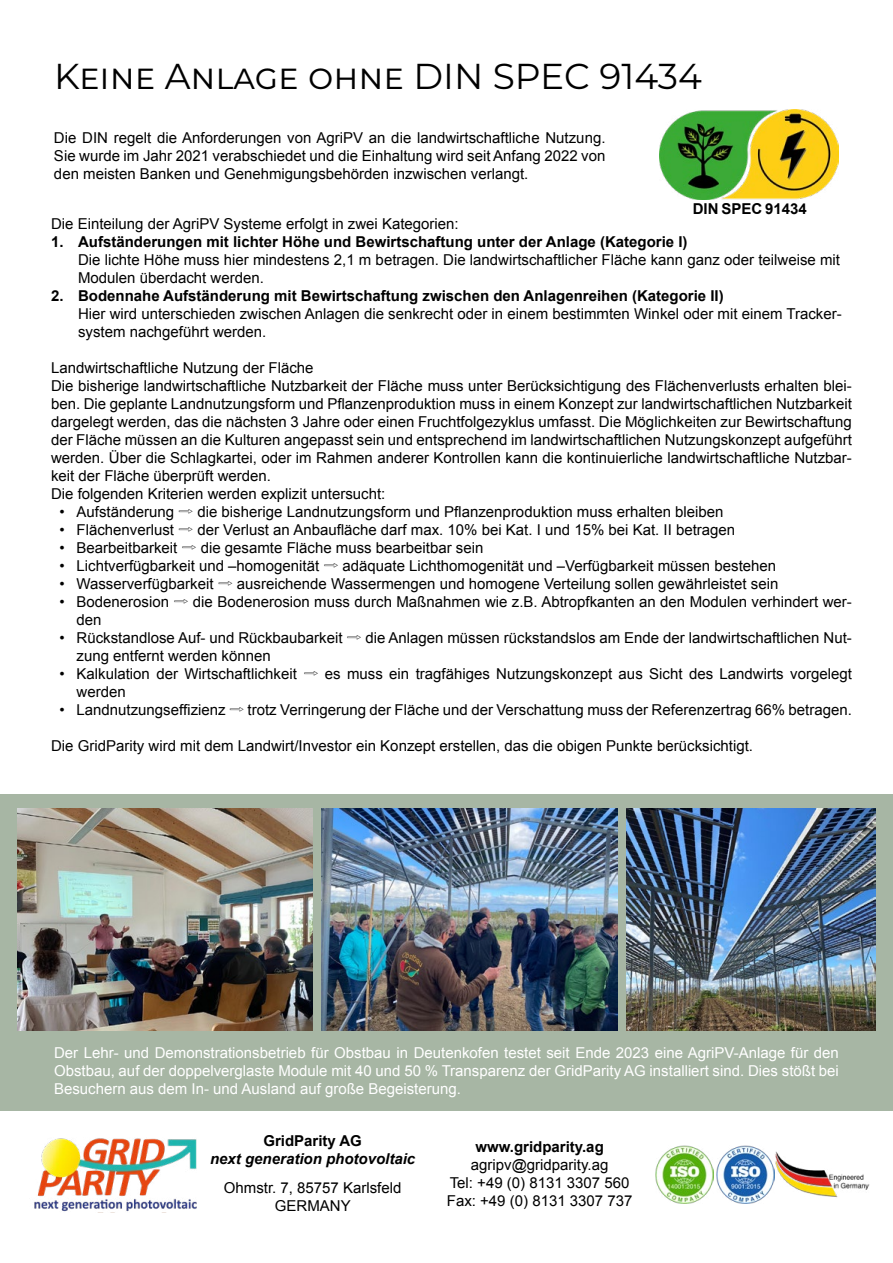
<style>
.page{position:relative;width:893px;height:1263px;background:#fff}
.page>*{position:absolute;margin:0;border:0;box-sizing:border-box;transform-origin:0 0}
.t1{font:36px "Montserrat";color:#000}
.t2{font:15px/18px "Arial";color:#000}
.t3{font:15px/18px "Arial";color:#fff;text-align:justify}
.t4{font:700 15px "Arial";color:#000}
.t5{font:italic 700 15px "Arial";color:#000}
.s1{font-family:"Hira Kaku Std W8"}
</style>
<div class="page">
<img style="left:716px;top:1146px;width:58px;height:58px">
<img style="left:34px;top:1138px;width:163px;height:74px">
<img style="left:774px;top:1151px;width:96px;height:46px">
<img style="left:655px;top:1146px;width:58px;height:58px">
<img style="left:659px;top:110px;width:180px;height:90px">
<div style="left:0;top:794px;width:893px;height:316px;background:#a7b6a4"></div>
<img style="left:17px;top:809px;width:296px;height:221px">
<img style="left:322px;top:809px;width:295px;height:221px">
<img style="left:627px;top:809px;width:249px;height:221px">
<h1 class="t1" style="left:54px;top:51px;width:649px">Keine Anlage ohne DIN SPEC 91434</h1>
<p class="t2" style="left:54px;top:129px;width:553px;text-align:justify">Die DIN regelt die Anforderungen von AgriPV an die landwirtschaftliche Nutzung.<br>Sie wurde im Jahr 2021 verabschiedet und die Einhaltung wird seit Anfang 2022 von den meisten Banken und Genehmigungsbehörden inzwischen verlangt.</p>
<p class="t4" style="left:693px;top:199px;width:116px">DIN SPEC 91434</p>
<p class="t2" style="left:51px;top:215px;width:409px">Die Einteilung der AgriPV Systeme erfolgt in zwei Kategorien:</p>
<p class="t4" style="left:51px;top:232px;width:638px">1. Aufständerungen mit lichter Höhe und Bewirtschaftung unter der Anlage (Kategorie I)</p>
<p class="t2" style="left:78px;top:251px;width:763px">Die lichte Höhe muss hier mindestens 2,1 m betragen. Die landwirtschaftlicher Fläche kann ganz oder teilweise mit<br>Modulen überdacht werden.</p>
<p class="t4" style="left:51px;top:286px;width:674px">2. Bodennahe Aufständerung mit Bewirtschaftung zwischen den Anlagenreihen (Kategorie II)</p>
<p class="t2" style="left:78px;top:305px;width:765px">Hier wird unterschieden zwischen Anlagen die senkrecht oder in einem bestimmten Winkel oder mit einem Tracker&shy;system nachgeführt werden.</p>
<p class="t2" style="left:51px;top:359px;width:802px">Landwirtschaftliche Nutzung der Fläche<br>Die bisherige landwirtschaftliche Nutzbarkeit der Fläche muss unter Berücksichtigung des Flächenverlusts erhalten blei&shy;ben. Die geplante Landnutzungsform und Pflanzenproduktion muss in einem Konzept zur landwirtschaftlichen Nutzbarkeit dargelegt werden, das die nächsten 3 Jahre oder einen Fruchtfolgezyklus umfasst. Die Möglichkeiten zur Bewirtschaftung der Fläche müssen an die Kulturen angepasst sein und entsprechend im landwirtschaftlichen Nutzungskonzept aufgeführt werden. Über die Schlagkartei, oder im Rahmen anderer Kontrollen kann die kontinuierliche landwirtschaftliche Nutzbar&shy;keit der Fläche überprüft werden.<br>Die folgenden Kriterien werden explizit untersucht:</p>
<p class="t2" style="left:60px;top:503px;width:666px">• Aufständerung <span class="s1">⇨</span> die bisherige Landnutzungsform und Pflanzenproduktion muss erhalten bleiben</p>
<p class="t2" style="left:60px;top:521px;width:677px">• Flächenverlust <span class="s1">⇨</span> der Verlust an Anbaufläche darf max. 10% bei Kat. I und 15% bei Kat. II betragen</p>
<p class="t2" style="left:60px;top:539px;width:425px">• Bearbeitbarkeit <span class="s1">⇨</span> die gesamte Fläche muss bearbeitbar sein</p>
<p class="t2" style="left:60px;top:557px;width:718px">• Lichtverfügbarkeit und –homogenität <span class="s1">⇨</span> adäquate Lichthomogenität und –Verfügbarkeit müssen bestehen</p>
<p class="t2" style="left:60px;top:575px;width:720px">• Wasserverfügbarkeit <span class="s1">⇨</span> ausreichende Wassermengen und homogene Verteilung sollen gewährleistet sein</p>
<p class="t2" style="left:77px;top:593px;width:777px;text-indent:-17px">• Bodenerosion <span class="s1">⇨</span> die Bodenerosion muss durch Maßnahmen wie z.B. Abtropfkanten an den Modulen verhindert wer&shy;den</p>
<p class="t2" style="left:77px;top:629px;width:777px;text-indent:-17px">• Rückstandlose Auf- und Rückbaubarkeit <span class="s1">⇨</span> die Anlagen müssen rückstandslos am Ende der landwirtschaftlichen Nut&shy;zung entfernt werden können</p>
<p class="t2" style="left:77px;top:665px;width:777px;text-indent:-17px">• Kalkulation der Wirtschaftlichkeit <span class="s1">⇨</span> es muss ein tragfähiges Nutzungskonzept aus Sicht des Landwirts vorgelegt werden</p>
<p class="t2" style="left:60px;top:701px;width:794px">• Landnutzungseffizienz <span class="s1">⇨</span> trotz Verringerung der Fläche und der Verschattung muss der Referenzertrag 66% betragen.</p>
<p class="t2" style="left:51px;top:737px;width:703px">Die GridParity wird mit dem Landwirt/Investor ein Konzept erstellen, das die obigen Punkte berücksichtigt.</p>
<p class="t3" style="left:54px;top:1043px;width:786px">Der Lehr- und Demonstrationsbetrieb für Obstbau in Deutenkofen testet seit Ende 2023 eine AgriPV-Anlage für den Obstbau, auf der doppelverglaste Module mit 40 und 50 % Transparenz der GridParity AG installiert sind. Dies stößt bei Besuchern aus dem In- und Ausland auf große Begeisterung.</p>
<p class="t4" style="left:263px;top:1131px;width:100px">GridParity AG</p>
<p class="t5" style="left:210px;top:1149px;width:207px">next generation photovoltaic</p>
<p class="t2" style="left:224px;top:1179px;width:179px;text-align:center">Ohmstr. 7, 85757 Karlsfeld<br>GERMANY</p>
<p class="t4" style="left:475px;top:1136px;width:130px">www.gridparity.ag</p>
<p class="t2" style="left:447px;top:1155px;width:187px;text-align:center">agripv@gridparity.ag<br>Tel: +49 (0) 8131 3307 560<br>Fax: +49 (0) 8131 3307 737</p>
</div>
